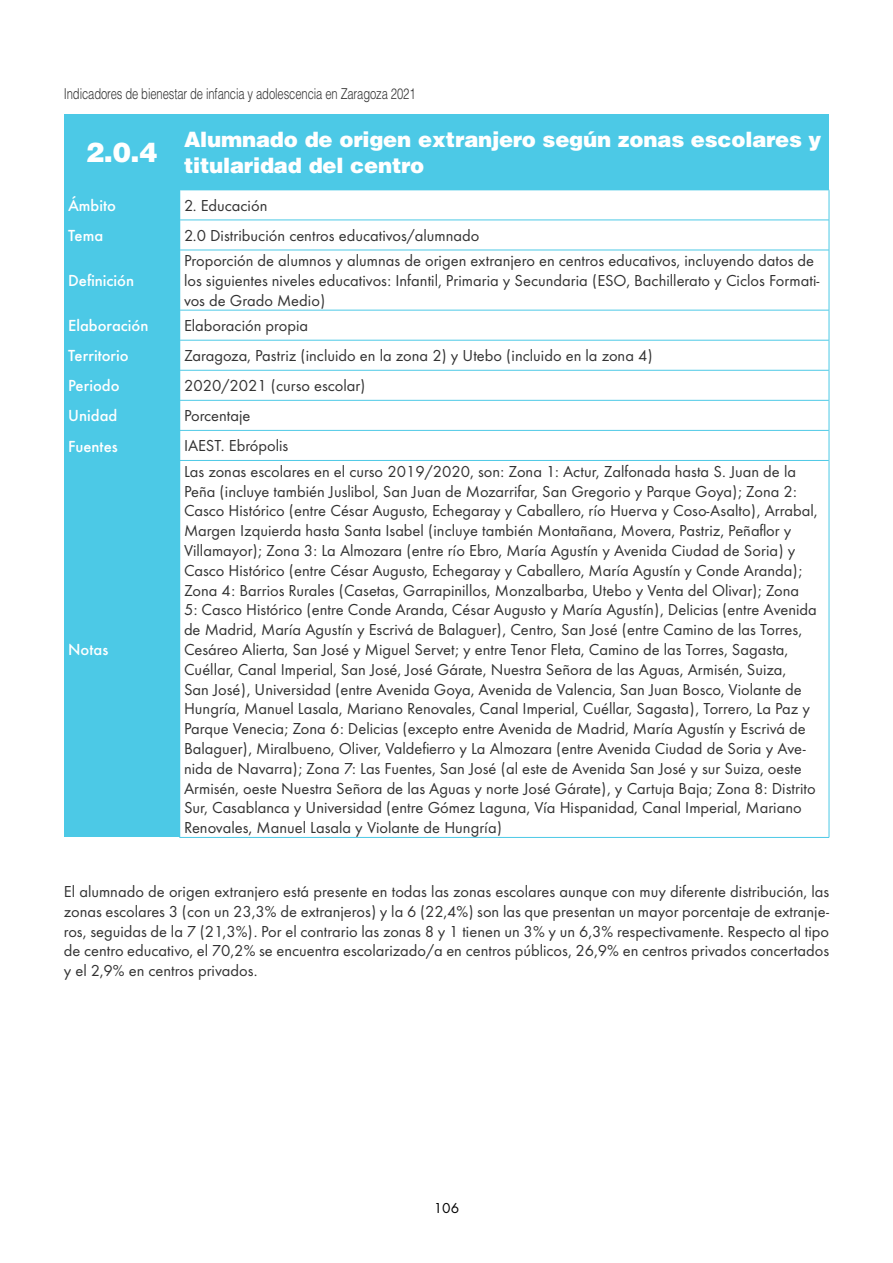
<style>
.page{position:relative;width:893px;height:1263px;background:#fff}
.page>*{position:absolute;margin:0;border:0;box-sizing:border-box;transform-origin:0 0}
.t1{font:900 27.3px "Helvetica LT Std";color:#fff}
.t2{font:900 21.15px/25.5px "Helvetica LT Std";letter-spacing:-.01em;color:#fff}
.t3{font:500 16.65px "Futura Round";color:#fff}
.t4{font:16.5px/19.8px "Futura Round";color:#323232}
.t5{font:300 15px "Helvetica LT Std";letter-spacing:-.01em;color:#323232;scale:.75 1}
.t6{font:15px "Futura Round";color:#000}
</style>
<div class="page">
<hr style="left:179px;top:310px;width:650px;height:1px;background:#4cc9e6">
<hr style="left:179px;top:250px;width:650px;height:1px;background:#4cc9e6">
<hr style="left:829px;top:190px;width:1px;height:30px;background:#4cc9e6">
<hr style="left:829px;top:220px;width:1px;height:30px;background:#4cc9e6">
<hr style="left:829px;top:250px;width:1px;height:60px;background:#4cc9e6">
<hr style="left:829px;top:310px;width:1px;height:30px;background:#4cc9e6">
<hr style="left:829px;top:340px;width:1px;height:30px;background:#4cc9e6">
<hr style="left:829px;top:370px;width:1px;height:30px;background:#4cc9e6">
<hr style="left:829px;top:400px;width:1px;height:30px;background:#4cc9e6">
<hr style="left:829px;top:430px;width:1px;height:30px;background:#4cc9e6">
<hr style="left:829px;top:460px;width:1px;height:377px;background:#4cc9e6">
<hr style="left:179px;top:837px;width:650px;height:1px;background:#4cc9e6">
<hr style="left:179px;top:460px;width:650px;height:1px;background:#4cc9e6">
<hr style="left:179px;top:430px;width:650px;height:1px;background:#4cc9e6">
<hr style="left:179px;top:400px;width:650px;height:1px;background:#4cc9e6">
<hr style="left:179px;top:370px;width:650px;height:1px;background:#4cc9e6">
<hr style="left:179px;top:340px;width:650px;height:1px;background:#4cc9e6">
<hr style="left:179px;top:220px;width:650px;height:1px;background:#4cc9e6">
<div style="left:64px;top:115px;width:116px;height:75px;background:#4cc9e6"></div>
<div style="left:180px;top:115px;width:649px;height:75px;background:#4cc9e6"></div>
<div style="left:64px;top:190px;width:116px;height:30px;background:#4cc9e6"></div>
<div style="left:64px;top:220px;width:116px;height:30px;background:#4cc9e6"></div>
<div style="left:64px;top:250px;width:116px;height:60px;background:#4cc9e6"></div>
<div style="left:64px;top:310px;width:116px;height:30px;background:#4cc9e6"></div>
<div style="left:64px;top:340px;width:116px;height:30px;background:#4cc9e6"></div>
<div style="left:64px;top:370px;width:116px;height:30px;background:#4cc9e6"></div>
<div style="left:64px;top:400px;width:116px;height:30px;background:#4cc9e6"></div>
<div style="left:64px;top:430px;width:116px;height:30px;background:#4cc9e6"></div>
<div style="left:64px;top:460px;width:116px;height:377px;background:#4cc9e6"></div>
<p class="t5" style="left:64px;top:84px;width:471px">Indicadores de bienestar de infancia y adolescencia en Zaragoza 2021</p>
<p class="t1" style="left:86px;top:134px;width:73px">2.0.4</p>
<p class="t2" style="left:184px;top:126px;width:639px">Alumnado de origen extranjero según zonas escolares y titularidad del centro</p>
<p class="t3" style="left:68px;top:193px;width:49px">Ámbito</p>
<p class="t4" style="left:184px;top:194px;width:85px">2. Educación</p>
<p class="t3" style="left:68px;top:223px;width:37px">Tema</p>
<p class="t4" style="left:184px;top:224px;width:297px">2.0 Distribución centros educativos/alumnado</p>
<p class="t3" style="left:68px;top:268px;width:68px">Defnición</p>
<p class="t4" style="left:184px;top:250px;width:637px">Proporción de alumnos y alumnas de origen extranjero en centros educativos, incluyendo datos de los siguientes niveles educativos: Infantil, Primaria y Secundaria (ESO, Bachillerato y Ciclos Formati&shy;vos de Grado Medio)</p>
<p class="t3" style="left:68px;top:313px;width:82px">Elaboración</p>
<p class="t4" style="left:184px;top:315px;width:126px">Elaboración propia</p>
<p class="t3" style="left:68px;top:343px;width:62px">Territorio</p>
<p class="t4" style="left:184px;top:345px;width:470px">Zaragoza, Pastriz (incluido en la zona 2) y Utebo (incluido en la zona 4)</p>
<p class="t3" style="left:68px;top:373px;width:53px">Periodo</p>
<p class="t4" style="left:184px;top:375px;width:183px">2020/2021 (curso escolar)</p>
<p class="t3" style="left:68px;top:404px;width:51px">Unidad</p>
<p class="t4" style="left:184px;top:405px;width:68px">Porcentaje</p>
<p class="t3" style="left:68px;top:434px;width:51px">Fuentes</p>
<p class="t4" style="left:184px;top:435px;width:106px">IAEST. Ebrópolis</p>
<p class="t3" style="left:68px;top:637px;width:42px">Notas</p>
<p class="t4" style="left:184px;top:460px;width:635px">Las zonas escolares en el curso 2019/2020, son: Zona 1: Actur, Zalfonada hasta S. Juan de la Peña (incluye también Juslibol, San Juan de Mozarrifar, San Gregorio y Parque Goya); Zona 2:<br>Casco Histórico (entre César Augusto, Echegaray y Caballero, río Huerva y Coso-Asalto), Arrabal, Margen Izquierda hasta Santa Isabel (incluye también Montañana, Movera, Pastriz, Peñafor y Villamayor); Zona 3: La Almozara (entre río Ebro, María Agustín y Avenida Ciudad de Soria) y Casco Histórico (entre César Augusto, Echegaray y Caballero, María Agustín y Conde Aranda); Zona 4: Barrios Rurales (Casetas, Garrapinillos, Monzalbarba, Utebo y Venta del Olivar); Zona<br>5: Casco Histórico (entre Conde Aranda, César Augusto y María Agustín), Delicias (entre Avenida de Madrid, María Agustín y Escrivá de Balaguer), Centro, San José (entre Camino de las Torres, Cesáreo Alierta, San José y Miguel Servet; y entre Tenor Fleta, Camino de las Torres, Sagasta, Cuéllar, Canal Imperial, San José, José Gárate, Nuestra Señora de las Aguas, Armisén, Suiza,<br>San José), Universidad (entre Avenida Goya, Avenida de Valencia, San Juan Bosco, Violante de Hungría, Manuel Lasala, Mariano Renovales, Canal Imperial, Cuéllar, Sagasta), Torrero, La Paz y Parque Venecia; Zona 6: Delicias (excepto entre Avenida de Madrid, María Agustín y Escrivá de Balaguer), Miralbueno, Oliver, Valdeferro y La Almozara (entre Avenida Ciudad de Soria y Ave&shy;nida de Navarra); Zona 7: Las Fuentes, San José (al este de Avenida San José y sur Suiza, oeste Armisén, oeste Nuestra Señora de las Aguas y norte José Gárate), y Cartuja Baja; Zona 8: Distrito Sur, Casablanca y Universidad (entre Gómez Laguna, Vía Hispanidad, Canal Imperial, Mariano Renovales, Manuel Lasala y Violante de Hungría)</p>
<p class="t4" style="left:64px;top:880px;width:767px;text-align:justify">El alumnado de origen extranjero está presente en todas las zonas escolares aunque con muy diferente distribución, las zonas escolares 3 (con un 23,3% de extranjeros) y la 6 (22,4%) son las que presentan un mayor porcentaje de extranje&shy;ros, seguidas de la 7 (21,3%). Por el contrario las zonas 8 y 1 tienen un 3% y un 6,3% respectivamente. Respecto al tipo de centro educativo, el 70,2% se encuentra escolarizado/a en centros públicos, 26,9% en centros privados concertados y el 2,9% en centros privados.</p>
<p class="t6" style="left:434px;top:1197px;width:27px">106</p>
</div>
